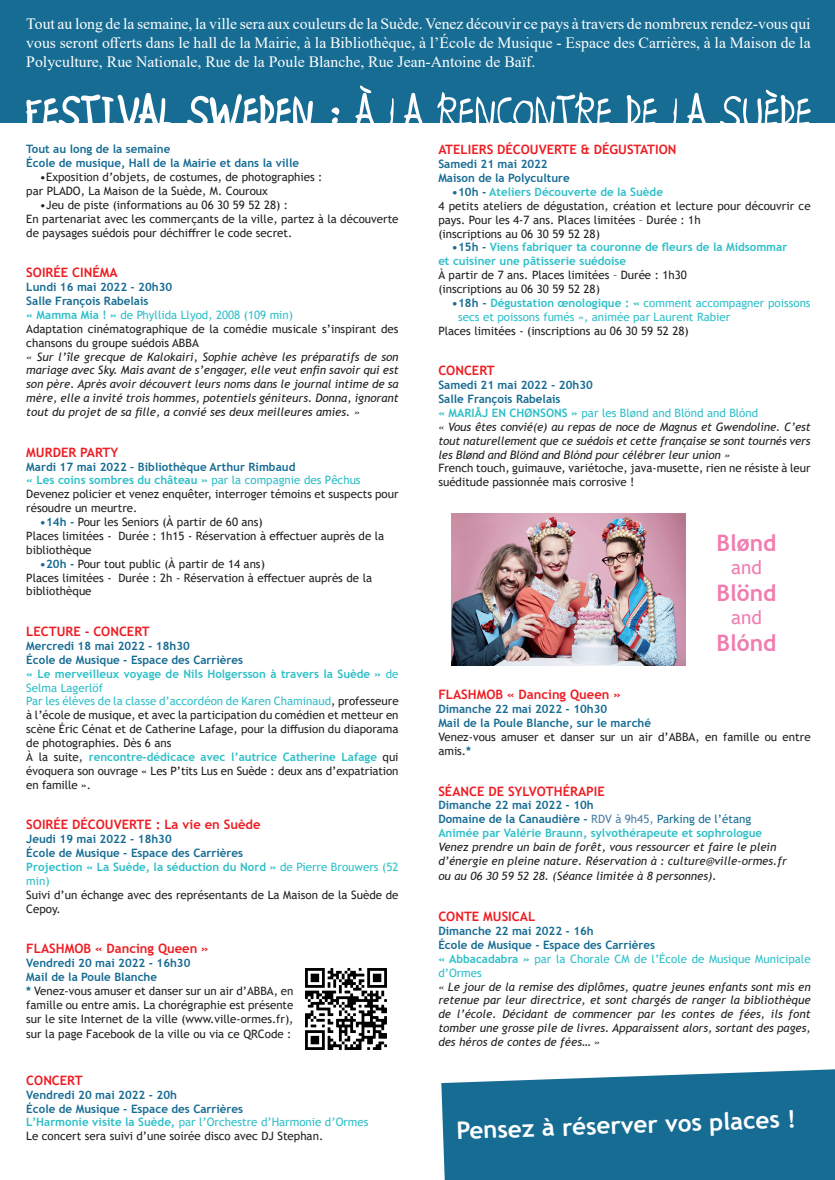
<style>
.page{position:relative;width:835px;height:1180px;background:#fff}
.page>*{position:absolute;margin:0;border:0;box-sizing:border-box;transform-origin:0 0}
.t1{font:700 24.15px "Trebuchet MS";color:#fff}
.t2{font:700 22.75px "Trebuchet MS";color:#f17cb0}
.t3{font:18.9px "Trebuchet MS";color:#f17cb0}
.t4{font:15.75px/18.9px "Times New Roman";color:#fff;text-align:justify}
.t5{font:700 12.95px "Trebuchet MS";color:#ee1d23}
.t6{font:11.55px/13.9px "Trebuchet MS";color:#231f20}
.t7{font:italic 11.55px/13.9px "Trebuchet MS";color:#231f20;text-align:justify}
.t8{font:700 11.55px/13.9px "Trebuchet MS";color:#176c93}
.t9{font:700 11.55px/13.9px "Trebuchet MS";color:#2ebfc8}
.t10{font:11.55px/13.9px "Trebuchet MS";color:#2ebfc8}
.s1{font-weight:700;color:#176c93}
.s2{font-weight:700;color:#2ebfc8}
.s3{color:#2ebfc8}
.s4{font-weight:400;color:#2ebfc8}
.s5{font-weight:400;color:#231f20}
.s6{color:#176c93}
.s7{font-weight:700}
.s8{font-weight:700;font-style:normal;color:#176c93}
.s9{font-weight:700;font-style:normal;color:#2ebfc8}
.s10{font-style:normal;color:#2ebfc8}
.s11{font-weight:400;color:#4c7fa3}
.s12{font-weight:400;color:#176c93}
</style>
<div class="page">
<svg style="left:441px;top:1069px;width:393px;height:111px;background:#27769a"></svg>
<div style="left:0;top:0;width:834px;height:122px;background:#176c93"></div>
<svg style="left:26px;top:86px;width:784px;height:37px"></svg>
<img style="left:305px;top:968px;width:82px;height:82px">
<img style="left:451px;top:514px;width:234px;height:151px">
<p class="t4" style="left:26px;top:13px;width:785px">Tout au long de la semaine, la ville sera aux couleurs de la Suède. Venez découvir ce pays à travers de nombreux rendez-vous qui vous seront offerts dans le hall de la Mairie, à la Bibliothèque, à l’École de Musique - Espace des Carrières, à la Maison de la Polyculture, Rue Nationale, Rue de la Poule Blanche, Rue Jean-Antoine de Baïf.</p>
<p class="t8" style="left:26px;top:142px;width:274px">Tout au long de la semaine<br>École de musique, Hall de la Mairie et dans la ville</p>
<p class="t6" style="left:26px;top:170px;width:298px;text-indent:14px">•Exposition d’objets, de costumes, de photographies : par PLADO, La Maison de la Suède, M. Couroux</p>
<p class="t6" style="left:26px;top:198px;width:374px;text-indent:14px">•Jeu de piste (informations au 06 30 59 52 28) :<br>En partenariat avec les commerçants de la ville, partez à la découverte de paysages suédois pour déchiffrer le code secret.</p>
<p class="t5" style="left:26px;top:265px;width:93px">SOIRÉE CINÉMA</p>
<p class="t6" style="left:26px;top:280px;width:374px"><span class="s1">Lundi 16 mai 2022 - 20h30<br>Salle François Rabelais<br></span><span class="s2">« Mamma Mia ! »</span> <span class="s3">de Phyllida Llyod, 2008 (109 min)<br></span>Adaptation cinématographique de la comédie musicale s’inspirant des chansons du groupe suédois ABBA</p>
<p class="t7" style="left:26px;top:349px;width:374px">« Sur l’île grecque de Kalokairi, Sophie achève les préparatifs de son mariage avec Sky. Mais avant de s’engager, elle veut enfin savoir qui est son père. Après avoir découvert leurs noms dans le journal intime de sa mère, elle a invité trois hommes, potentiels géniteurs. Donna, ignorant tout du projet de sa fille, a convié ses deux meilleures amies. »</p>
<p class="t5" style="left:26px;top:444px;width:93px">MURDER PARTY</p>
<p class="t6" style="left:26px;top:459px;width:374px"><span class="s1">Mardi 17 mai 2022 – Bibliothèque Arthur Rimbaud<br></span><span class="s2">« Les coins sombres du château »</span> <span class="s3">par la compagnie des Pêchus </span>Devenez policier et venez enquêter, interroger témoins et suspects pour résoudre un meurtre.</p>
<p class="t6" style="left:26px;top:515px;width:359px;text-indent:14px"><span class="s1">•14h -</span> Pour les Seniors (À partir de 60 ans)<br>Places limitées - Durée : 1h15 - Réservation à effectuer auprès de la bibliothèque</p>
<p class="t6" style="left:26px;top:556px;width:347px;text-indent:14px"><span class="s1">•20h -</span> Pour tout public (À partir de 14 ans)<br>Places limitées - Durée : 2h - Réservation à effectuer auprès de la bibliothèque</p>
<p class="t5" style="left:26px;top:623px;width:125px">LECTURE - CONCERT</p>
<p class="t6" style="left:26px;top:639px;width:374px"><span class="s1">Mercredi 18 mai 2022 - 18h30<br>École de Musique - Espace des Carrières<br></span><span class="s2">« Le merveilleux voyage de Nils Holgersson à travers la Suède »</span> <span class="s3">de Selma Lagerlöf<br>Par les élèves de la classe d’accordéon de Karen Chaminaud</span>, professeure à l’école de musique, et avec la participation du comédien et metteur en scène Éric Cénat et de Catherine Lafage, pour la diffusion du diaporama de photographies. Dès 6 ans<br>À la suite, <span class="s2">rencontre-dédicace avec l’autrice Catherine Lafage</span> qui évoquera son ouvrage « Les P’tits Lus en Suède : deux ans d’expatriation en famille ».</p>
<p class="t5" style="left:26px;top:816px;width:236px">SOIRÉE DÉCOUVERTE : La vie en Suède</p>
<p class="t8" style="left:26px;top:832px;width:374px">Jeudi 19 mai 2022 - 18h30<br>École de Musique - Espace des Carrières<br><span class="s3">Projection « La Suède, la séduction du Nord »</span> <span class="s4">de Pierre Brouwers (52 min)</span></p>
<p class="t6" style="left:26px;top:887px;width:374px">Suivi d’un échange avec des représentants de La Maison de la Suède de<br>Cepoy.</p>
<p class="t5" style="left:26px;top:940px;width:184px">FLASHMOB « Dancing Queen »</p>
<p class="t6" style="left:26px;top:956px;width:269px"><span class="s1">Vendredi 20 mai 2022 - 16h30<br>Mail de la Poule Blanche<br>*</span> Venez-vous amuser et danser sur un air d’ABBA, en famille ou entre amis. La chorégraphie est présente sur le site Internet de la ville (www.ville-ormes.fr),</p>
<p class="t6" style="left:26px;top:1027px;width:266px">sur la page Facebook de la ville ou via ce QRCode :</p>
<p class="t5" style="left:26px;top:1072px;width:58px">CONCERT</p>
<p class="t8" style="left:26px;top:1087px;width:343px">Vendredi 20 mai 2022 - 20h<br>École de Musique - Espace des Carrières<br><span class="s3">L’Harmonie visite la Suède,</span> <span class="s4">par l’Orchestre d’Harmonie d’Ormes </span><span class="s5">Le concert sera suivi d’une soirée disco avec DJ Stephan.</span></p>
<p class="t5" style="left:438px;top:142px;width:240px">ATELIERS DÉCOUVERTE &amp; DÉGUSTATION</p>
<p class="t8" style="left:438px;top:157px;width:133px">Samedi 21 mai 2022<br>Maison de la Polyculture</p>
<p class="t6" style="left:438px;top:185px;width:374px;text-indent:14px"><span class="s1">•10h -</span> <span class="s2">Ateliers Découverte de la Suède<br></span>4 petits ateliers de dégustation, création et lecture pour découvrir ce pays. Pour les 4-7 ans. Places limitées – Durée : 1h<br>(inscriptions au 06 30 59 52 28)</p>
<p class="t9" style="left:438px;top:240px;width:350px;text-indent:14px"><span class="s6">•15h -</span> Viens fabriquer ta couronne de fleurs de la Midsommar et cuisiner une pâtisserie suédoise</p>
<p class="t6" style="left:438px;top:268px;width:250px">À partir de 7 ans. Places limitées – Durée : 1h30 (inscriptions au 06 30 59 52 28)</p>
<p class="t10" style="left:458px;top:296px;width:354px;text-indent:-6px"><span class="s1">•18h -</span> <span class="s7">Dégustation œnologique : «</span> comment accompagner poissons secs et poissons fumés », animée par Laurent Rabier</p>
<p class="t6" style="left:438px;top:323px;width:252px">Places limitées - (inscriptions au 06 30 59 52 28)</p>
<p class="t5" style="left:438px;top:363px;width:58px">CONCERT</p>
<p class="t7" style="left:438px;top:378px;width:374px;text-align:left"><span class="s8">Samedi 21 mai 2022 - 20h30<br>Salle François Rabelais<br></span><span class="s9">« MARIÅJ EN CHØNSONS »</span> <span class="s10">par les Blønd and Blönd and Blónd<br></span>« Vous êtes convié(e) au repas de noce de Magnus et Gwendoline. C’est tout naturellement que ce suédois et cette française se sont tournés vers les Blønd and Blönd and Blónd pour célébrer leur union »</p>
<p class="t6" style="left:438px;top:461px;width:374px">French touch, guimauve, variétoche, java-musette, rien ne résiste à leur suéditude passionnée mais corrosive !</p>
<h2 class="t2" style="left:716px;top:529px;width:61px">Blønd</h2>
<h3 class="t3" style="left:731px;top:555px;width:32px">and</h3>
<h2 class="t2" style="left:716px;top:579px;width:61px">Blönd</h2>
<h3 class="t3" style="left:731px;top:605px;width:32px">and</h3>
<h2 class="t2" style="left:716px;top:629px;width:61px">Blónd</h2>
<p class="t5" style="left:438px;top:686px;width:184px">FLASHMOB « Dancing Queen »</p>
<p class="t8" style="left:438px;top:702px;width:214px">Dimanche 22 mai 2022 - 10h30<br>Mail de la Poule Blanche, sur le marché</p>
<p class="t6" style="left:438px;top:730px;width:374px">Venez-vous amuser et danser sur un air d’ABBA, en famille ou entre amis.<span class="s1">*</span></p>
<p class="t5" style="left:438px;top:783px;width:168px">SÉANCE DE SYLVOTHÉRAPIE</p>
<p class="t9" style="left:438px;top:798px;width:325px"><span class="s6">Dimanche 22 mai 2022 - 10h<br>Domaine de la Canaudière -</span> <span class="s11">RDV à 9h45,</span> <span class="s12">Parking de l’étang<br></span>Animée par Valérie Braunn, sylvothérapeute et sophrologue</p>
<p class="t7" style="left:438px;top:840px;width:350px">Venez prendre un bain de forêt, vous ressourcer et faire le plein d’énergie en pleine nature. Réservation à : culture@ville-ormes.fr</p>
<p class="t7" style="left:438px;top:869px;width:280px">ou au 06 30 59 52 28. (Séance limitée à 8 personnes).</p>
<p class="t5" style="left:438px;top:908px;width:98px">CONTE MUSICAL</p>
<p class="t8" style="left:438px;top:924px;width:374px">Dimanche 22 mai 2022 - 16h<br>École de Musique - Espace des Carrières<br><span class="s3">« Abbacadabra »</span> <span class="s4">par la Chorale CM de l’École de Musique Municipale d’Ormes</span></p>
<p class="t7" style="left:438px;top:979px;width:374px">« Le jour de la remise des diplômes, quatre jeunes enfants sont mis en retenue par leur directrice, et sont chargés de ranger la bibliothèque de l’école. Décidant de commencer par les contes de fées, ils font tomber une grosse pile de livres. Apparaissent alors, sortant des pages, des héros de contes de fées… »</p>
<h1 class="t1" style="left:456px;top:1115px;width:341px;rotate:-2deg">Pensez à réserver vos places !</h1>
</div>
